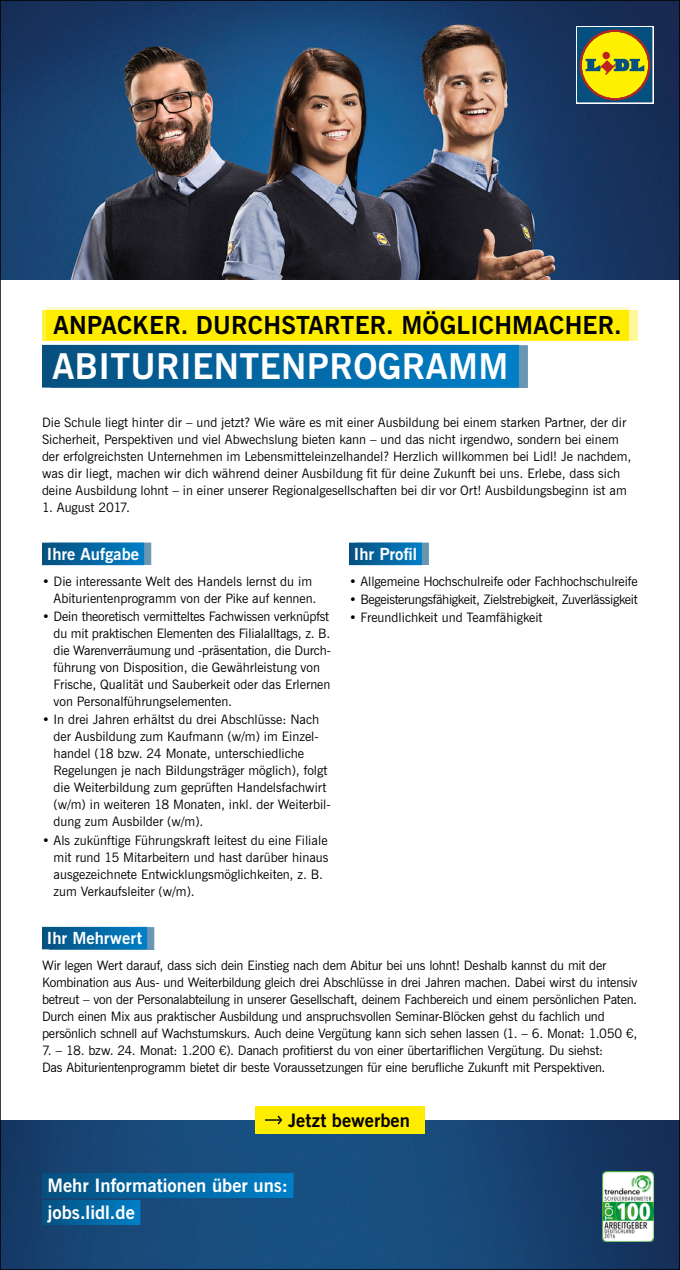
<style>
.page{position:relative;width:680px;height:1270px;background:#fff}
.page>*{position:absolute;margin:0;border:0;box-sizing:border-box;transform-origin:0 0}
.Ad___Headline_Blue_H{font:35.5px "News Gothic Bd BT";letter-spacing:.01em;color:#fff}
.Ad___Topline_Yellow{font:24.8px "News Gothic Bd BT";letter-spacing:.01em;color:#000}
.Ad___Call_to_Action{font:18.5px "News Gothic Bd BT";color:#fff}
.Ad___Button{font:18.5px "News Gothic Bd BT";color:#000}
.t1{font:16.6px "News Gothic Bd BT";color:#fff}
.t2{font:13px/17px "News Gothic BT";color:#000}
.t3{font:13px/17px "News Gothic BT";letter-spacing:-.02em;color:#000}
.t4{font:13px "News Gothic BT";letter-spacing:-.025em;color:#000}
</style>
<div class="page">
<img style="left:2px;top:2px;width:676px;height:278px">
<svg style="left:576px;top:26px;width:78px;height:78px"></svg>
<div style="left:46px;top:307px;width:583px;height:33px;background:#fffbcd"></div>
<div style="left:42px;top:345px;width:477px;height:43px;background:linear-gradient(to right,#06507f,#007fc8)"></div>
<div style="left:46px;top:310px;width:583px;height:30px;background:#ffed00"></div>
<div style="left:49px;top:543px;width:102px;height:22px;background:#06507f;opacity:.6"></div>
<div style="left:42px;top:543px;width:102px;height:22px;background:linear-gradient(to right,#06507f,#007ec6)"></div>
<div style="left:356px;top:543px;width:73px;height:22px;background:#6996b2"></div>
<div style="left:349px;top:543px;width:73px;height:22px;background:linear-gradient(to right,#06507f,#007fc7)"></div>
<div style="left:49px;top:927px;width:105px;height:22px;background:#6996b2"></div>
<div style="left:42px;top:927px;width:105px;height:22px;background:linear-gradient(to right,#06507f,#007fc7)"></div>
<img style="left:2px;top:1120px;width:676px;height:148px">
<div style="left:42px;top:1173px;width:252px;height:25px;background:linear-gradient(to right,#06507f,#007fc7)"></div>
<div style="left:42px;top:1200px;width:98px;height:25px;background:linear-gradient(to right,#06507f,#007ec6)"></div>
<div style="left:255px;top:1106px;width:170px;height:28px;background:#ffed00"></div>
<svg style="left:265px;top:1116px;width:17px;height:8px"></svg>
<img style="left:603px;top:1172px;width:51px;height:69px">
<p class="Ad___Topline_Yellow" style="left:53px;top:309px;width:570px">ANPACKER. DURCHSTARTER. MÖGLICHMACHER.</p>
<p class="Ad___Headline_Blue_H" style="left:53px;top:343px;width:457px">ABITURIENTENPROGRAMM</p>
<p class="t2" style="left:42px;top:414px;width:591px">Die Schule liegt hinter dir – und jetzt? Wie wäre es mit einer Ausbildung bei einem starken Partner, der dir Sicherheit, Perspektiven und viel Abwechslung bieten kann – und das nicht irgendwo, sondern bei einem der erfolgreichsten Unternehmen im Lebensmitteleinzelhandel? Herzlich willkommen bei Lidl! Je nachdem, was dir liegt, machen wir dich während deiner Ausbildung fit für deine Zukunft bei uns. Erlebe, dass sich deine Ausbildung lohnt – in einer unserer Regionalgesellschaften bei dir vor Ort! Ausbildungsbeginn ist am</p>
<p class="t2" style="left:42px;top:499px;width:90px">1. August 2017.</p>
<p class="t1" style="left:47px;top:543px;width:94px">Ihre Aufgabe</p>
<p class="t2" style="left:54px;top:573px;width:264px;text-indent:-12px">• Die interessante Welt des Handels lernst du im<br>Abiturientenprogramm von der Pike auf kennen.</p>
<p class="t2" style="left:54px;top:608px;width:279px;text-indent:-12px">• Dein theoretisch vermitteltes Fachwissen verknüpfst du mit praktischen Elementen des Filialalltags, z. B. die Warenverräumung und -präsentation, die Durch&shy;führung von Disposition, die Gewährleistung von Frische, Qualität und Sauberkeit oder das Erlernen von Personalführungselementen.</p>
<p class="t2" style="left:54px;top:712px;width:279px;text-indent:-12px">• In drei Jahren erhältst du drei Abschlüsse: Nach der Ausbildung zum Kaufmann (w/m) im Einzel&shy;handel (18 bzw. 24 Monate, unterschiedliche Regelungen je nach Bildungsträger möglich), folgt die Weiterbildung zum geprüften Handelsfachwirt (w/m) in weiteren 18 Monaten, inkl. der Weiterbil&shy;dung zum Ausbilder (w/m).</p>
<p class="t2" style="left:54px;top:832px;width:277px;text-indent:-12px">• Als zukünftige Führungskraft leitest du eine Filiale mit rund 15 Mitarbeitern und hast darüber hinaus ausgezeichnete Entwicklungsmöglichkeiten, z. B. zum Verkaufsleiter (w/m).</p>
<p class="t1" style="left:354px;top:543px;width:64px">Ihr Profil</p>
<p class="t2" style="left:349px;top:573px;width:290px">• Allgemeine Hochschulreife oder Fachhochschulreife</p>
<p class="t4" style="left:349px;top:591px;width:290px">• Begeisterungsfähigkeit, Zielstrebigkeit, Zuverlässigkeit</p>
<p class="t2" style="left:349px;top:610px;width:195px">• Freundlichkeit und Teamfähigkeit</p>
<p class="t1" style="left:47px;top:927px;width:97px">Ihr Mehrwert</p>
<p class="t3" style="left:42px;top:957px;width:597px">Wir legen Wert darauf, dass sich dein Einstieg nach dem Abitur bei uns lohnt! Deshalb kannst du mit der Kombination aus Aus- und Weiterbildung gleich drei Abschlüsse in drei Jahren machen. Dabei wirst du intensiv betreut – von der Personalabteilung in unserer Gesellschaft, deinem Fachbereich und einem persönlichen Paten.<br>Durch einen Mix aus praktischer Ausbildung und anspruchsvollen Seminar-Blöcken gehst du fachlich und persönlich schnell auf Wachstumskurs. Auch deine Vergütung kann sich sehen lassen (1. – 6. Monat: 1.050 €,</p>
<p class="t2" style="left:42px;top:1042px;width:565px">7. – 18. bzw. 24. Monat: 1.200 €). Danach profitierst du von einer übertariflichen Vergütung. Du siehst:<br>Das Abiturientenprogramm bietet dir beste Voraussetzungen für eine berufliche Zukunft mit Perspektiven.</p>
<p class="Ad___Button" style="left:288px;top:1108px;width:123px">Jetzt bewerben</p>
<p class="Ad___Call_to_Action" style="left:48px;top:1173px;width:242px">Mehr Informationen über uns:</p>
<p class="Ad___Call_to_Action" style="left:48px;top:1200px;width:89px">jobs.lidl.de</p>
</div>
